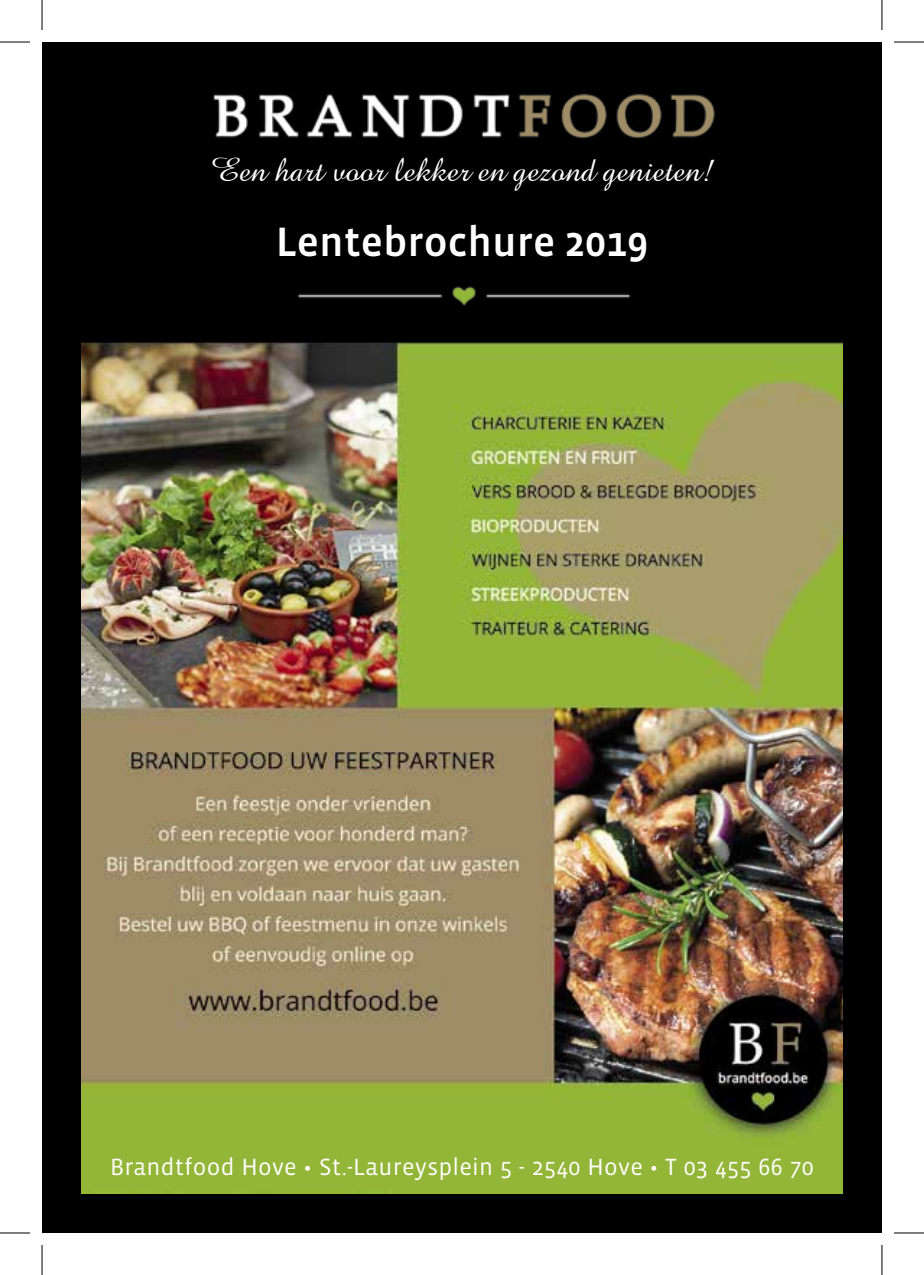
<style>
.page{position:relative;width:924px;height:1275px;background:#fff}
.page>*{position:absolute;margin:0;border:0;box-sizing:border-box;transform-origin:0 0}
.t1{font:42px "Vista Sans Med";color:#fff}
.t2{font:34px "Amazone BT";color:#fff}
.t3{font:24px "Vista Sans";letter-spacing:.01em;color:#fff}
</style>
<div class="page">
<div style="left:42px;top:42px;width:839px;height:1191px;background:#000"></div>
<img style="left:82px;top:340px;width:759px;height:853px">
<img style="left:213px;top:93px;width:502px;height:213px">
<hr style="left:0;top:42px;width:30px;height:1px;background:#000">
<hr style="left:893px;top:42px;width:30px;height:1px;background:#000">
<hr style="left:0;top:1232px;width:30px;height:1px;background:#000">
<hr style="left:893px;top:1232px;width:30px;height:1px;background:#000">
<hr style="left:42px;top:0;width:1px;height:30px;background:#000">
<hr style="left:42px;top:1245px;width:1px;height:30px;background:#000">
<hr style="left:881px;top:0;width:1px;height:30px;background:#000">
<hr style="left:881px;top:1245px;width:1px;height:30px;background:#000">
<h2 class="t2" style="left:211px;top:151px;width:503px">Een hart voor lekker en gezond genieten!</h2>
<h1 class="t1" style="left:276px;top:220px;width:373px">Lentebrochure 2019</h1>
<p class="t3" style="left:110px;top:1154px;width:705px">Brandtfood Hove • St.-Laureysplein 5 - 2540 Hove • T 03 455 66 70</p>
</div>
